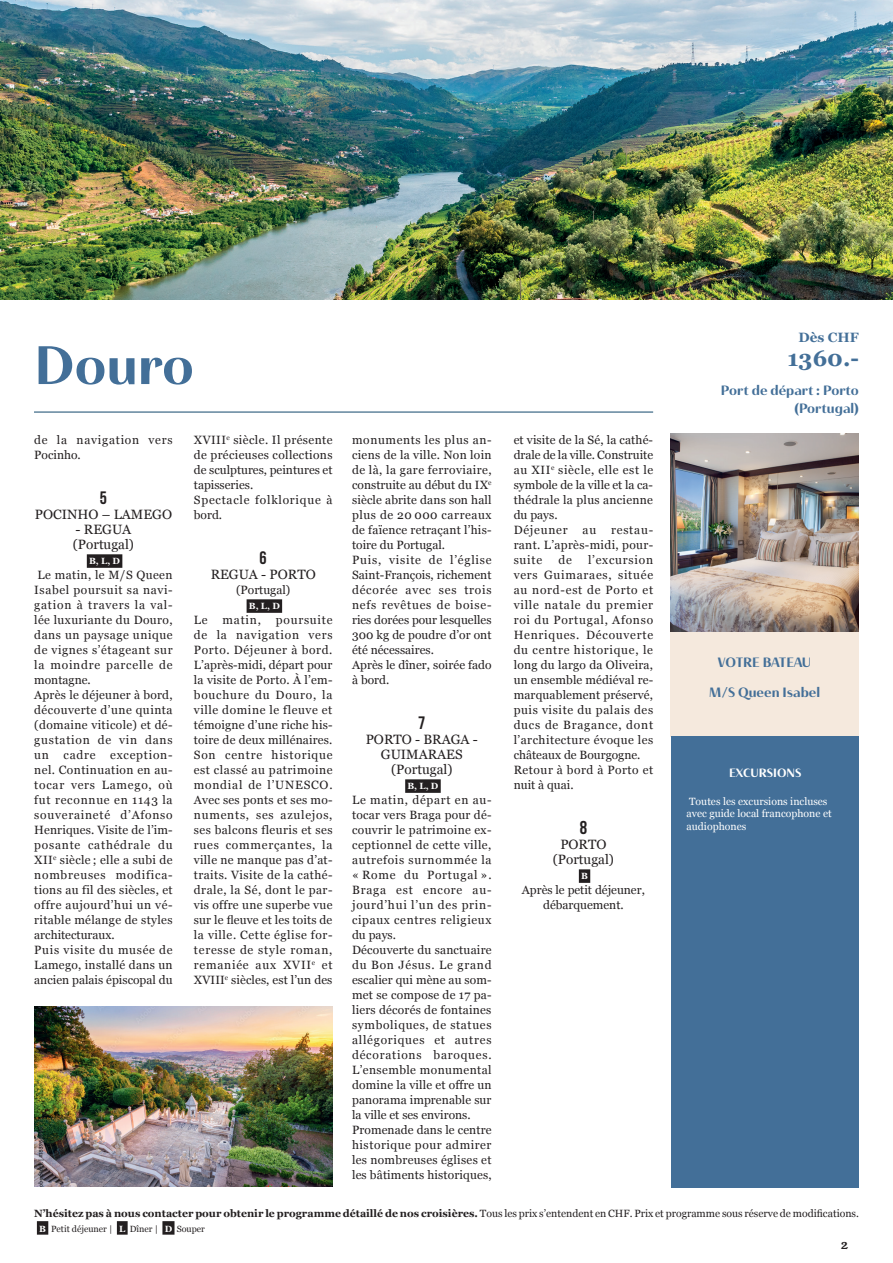
<style>
.page{position:relative;width:893px;height:1263px;background:#fff}
.page>*{position:absolute;margin:0;border:0;box-sizing:border-box;transform-origin:0 0}
.t1{font:54px "Haboro Contrast Nor Bol";color:#436f98}
.t2{font:700 22.5px "Georgia";color:#436f98}
.t3{font:18.6px "Bebas Neue";color:#231f20}
.t4{font:18px "Bebas Neue";color:#231f20}
.t5{font:13.5px/15px "Georgia";color:#231f20;text-align:center}
.t6{font:13.5px/18px "Haboro Contrast Nor Bol";color:#436f98;text-align:right}
.t7{font:700 13.5px "Georgia";color:#436f98}
.t8{font:13.05px "Young Serif";color:#231f20}
.t9{font:12px/15px "Georgia";letter-spacing:.035em;color:#231f20}
.t10{font:12px/15px "Georgia";letter-spacing:.01em;color:#231f20}
.t11{font:12px/15px "Georgia";color:#231f20;text-align:center}
.t12{font:12px/15px "Georgia";letter-spacing:.065em;color:#231f20}
.t13{font:12px "Haboro Contrast Nor Bol";color:#fff}
.t14{font:700 10.5px "Georgia";color:#231f20}
.t15{font:10.5px/12.6px "Georgia";color:#fff}
.t16{font:9px "Georgia";color:#231f20}
.t17{font:700 9px "Georgia";color:#fff}
.s1{font-weight:400}
.s2{font-weight:700;color:#fff}
</style>
<div class="page">
<hr style="left:34px;top:412px;width:619px;height:1px;background:#12486c">
<div style="left:37px;top:1221px;width:11px;height:14px;background:#231f20"></div>
<div style="left:117px;top:1221px;width:11px;height:14px;background:#231f20"></div>
<div style="left:162px;top:1221px;width:13px;height:14px;background:#231f20"></div>
<img style="left:34px;top:1007px;width:299px;height:180px">
<img style="left:670px;top:433px;width:189px;height:199px">
<div style="left:670px;top:632px;width:189px;height:104px;background:#f5e9dd"></div>
<div style="left:671px;top:736px;width:188px;height:451px;background:#436f98"></div>
<div style="left:87px;top:554px;width:35px;height:14px;background:#231f20"></div>
<div style="left:247px;top:599px;width:35px;height:14px;background:#231f20"></div>
<div style="left:405px;top:779px;width:36px;height:14px;background:#231f20"></div>
<div style="left:579px;top:869px;width:11px;height:14px;background:#231f20"></div>
<img style="left:0;top:0;width:893px;height:299px">
<h1 class="t1" style="left:34px;top:332px;width:161px">Douro</h1>
<p class="t12" style="left:34px;top:432px;width:140px">de la navigation vers<br>Pocinho.</p>
<h3 class="t4" style="left:100px;top:488px;width:9px">5</h3>
<p class="t5" style="left:35px;top:506px;width:139px">POCINHO – LAMEGO</p>
<p class="t5" style="left:73px;top:521px;width:63px;text-align:left">- REGUA (Portugal)</p>
<p class="t17" style="left:89px;top:554px;width:32px">B, L, D</p>
<p class="t9" style="left:34px;top:567px;width:140px">Le matin, le M/S Queen<br>Isabel poursuit sa navi&shy;gation à travers la val&shy;lée luxuriante du Douro, dans un paysage unique de vignes s’étageant sur la moindre parcelle de montagne.<br>Après le déjeuner à bord, découverte d’une quinta (domaine viticole) et dé&shy;gustation de vin dans un cadre exception&shy;nel. Continuation en au&shy;tocar vers Lamego, où fut reconnue en 1143 la souveraineté d’Afonso<br>Henriques. Visite de l’im&shy;posante cathédrale du<br>XII<sup>e</sup> siècle ; elle a subi de nombreuses modifica&shy;tions au fil des siècles, et offre aujourd’hui un vé&shy;ritable mélange de styles architecturaux.<br>Puis visite du musée de<br>Lamego, installé dans un ancien palais épiscopal du</p>
<p class="t9" style="left:194px;top:432px;width:140px">XVIII<sup>e</sup> siècle. Il présente de précieuses collections de sculptures, peintures et tapisseries.<br>Spectacle folklorique à bord.</p>
<h3 class="t4" style="left:260px;top:548px;width:9px">6</h3>
<p class="t5" style="left:211px;top:566px;width:107px">REGUA - PORTO</p>
<p class="t11" style="left:236px;top:582px;width:56px">(Portugal)</p>
<p class="t17" style="left:249px;top:599px;width:32px">B, L, D</p>
<p class="t9" style="left:194px;top:612px;width:140px;text-align:justify">Le matin, poursuite de la navigation vers Porto. Déjeuner à bord.<br>L’après‑midi, départ pour la visite de Porto. À l’em&shy;bouchure du Douro, la ville domine le fleuve et témoigne d’une riche his&shy;toire de deux millénaires.<br>Son centre historique est classé au patrimoine mondial de l’UNESCO.<br>Avec ses ponts et ses mo&shy;numents, ses azulejos, ses balcons fleuris et ses rues commerçantes, la ville ne manque pas d’at&shy;traits. Visite de la cathé&shy;drale, la Sé, dont le par&shy;vis offre une superbe vue sur le fleuve et les toits de la ville. Cette église for&shy;teresse de style roman, remaniée aux XVII<sup>e</sup> et XVIII<sup>e</sup> siècles, est l’un des</p>
<p class="t10" style="left:352px;top:432px;width:141px">monuments les plus an&shy;ciens de la ville. Non loin de là, la gare ferroviaire, construite au début du IX<sup>e </sup>siècle abrite dans son hall plus de 20 000 carreaux de faïence retraçant l’his&shy;toire du Portugal.<br>Puis, visite de l’église<br>Saint-François, richement décorée avec ses trois nefs revêtues de boise&shy;ries dorées pour lesquelles<br>300 kg de poudre d’or ont été nécessaires.<br>Après le dîner, soirée fado à bord.</p>
<h3 class="t4" style="left:418px;top:713px;width:9px">7</h3>
<p class="t5" style="left:366px;top:731px;width:114px">PORTO - BRAGA -<br>GUIMARAES (Portugal)</p>
<p class="t17" style="left:407px;top:779px;width:32px">B, L, D</p>
<p class="t9" style="left:352px;top:792px;width:141px">Le matin, départ en au&shy;tocar vers Braga pour dé&shy;couvrir le patrimoine ex&shy;ceptionnel de cette ville, autrefois surnommée la « Rome du Portugal ».<br>Braga est encore au&shy;jourd’hui l’un des prin&shy;cipaux centres religieux du pays.<br>Découverte du sanctuaire du Bon Jésus. Le grand escalier qui mène au som&shy;met se compose de 17 pa&shy;liers décorés de fontaines symboliques, de statues allégoriques et autres décorations baroques.<br>L’ensemble monumental domine la ville et offre un panorama imprenable sur la ville et ses environs.<br>Promenade dans le centre historique pour admirer les nombreuses églises et les bâtiments historiques,</p>
<p class="t9" style="left:514px;top:432px;width:141px">et visite de la Sé, la cathé&shy;drale de la ville. Construite au XII<sup>e</sup> siècle, elle est le symbole de la ville et la ca&shy;thédrale la plus ancienne du pays.<br>Déjeuner au restau&shy;rant. L’après-midi, pour&shy;suite</p>
<p class="t9" style="left:514px;top:552px;width:141px;text-indent:74px">l’excursion vers Guimaraes, située au nord-est de Porto et ville natale du premier roi du Portugal, Afonso<br>Henriques. Découverte du centre historique, le long du largo da Oliveira, un ensemble médiéval re&shy;marquablement préservé, puis visite du palais des ducs de Bragance, dont l’architecture évoque les châteaux de Bourgogne.<br>Retour à bord à Porto et nuit à quai.</p>
<h3 class="t3" style="left:580px;top:817px;width:9px">8</h3>
<p class="t5" style="left:553px;top:836px;width:63px">PORTO (Portugal)</p>
<p class="t17" style="left:581px;top:869px;width:8px">B</p>
<p class="t11" style="left:522px;top:882px;width:125px">Après le petit déjeuner, débarquement.</p>
<p class="t9" style="left:558px;top:552px;width:15px">de</p>
<p class="t7" style="left:799px;top:327px;width:62px">Dès CHF</p>
<h2 class="t2" style="left:788px;top:341px;width:73px">1360.-</h2>
<p class="t6" style="left:721px;top:381px;width:140px">Port de départ : Porto (Portugal)</p>
<p class="t6" style="left:718px;top:653px;width:95px">VOTRE BATEAU</p>
<p class="t6" style="left:709px;top:683px;width:113px">M/S Queen Isabel</p>
<p class="t13" style="left:729px;top:765px;width:74px">EXCURSIONS</p>
<p class="t15" style="left:687px;top:794px;width:147px">Toutes les excursions incluses avec guide local francophone et audiophones</p>
<p class="t14" style="left:34px;top:1205px;width:826px">N’hésitez pas à nous contacter pour obtenir le programme détaillé de nos croisières. <span class="s1">Tous les prix s’entendent en CHF. Prix et programme sous réserve de modifications.</span></p>
<p class="t16" style="left:39px;top:1222px;width:167px"><span class="s2">B</span> Petit déjeuner | <span class="s2">L</span> Dîner | <span class="s2">D</span> Souper</p>
<p class="t8" style="left:841px;top:1235px;width:8px">2</p>
</div>
